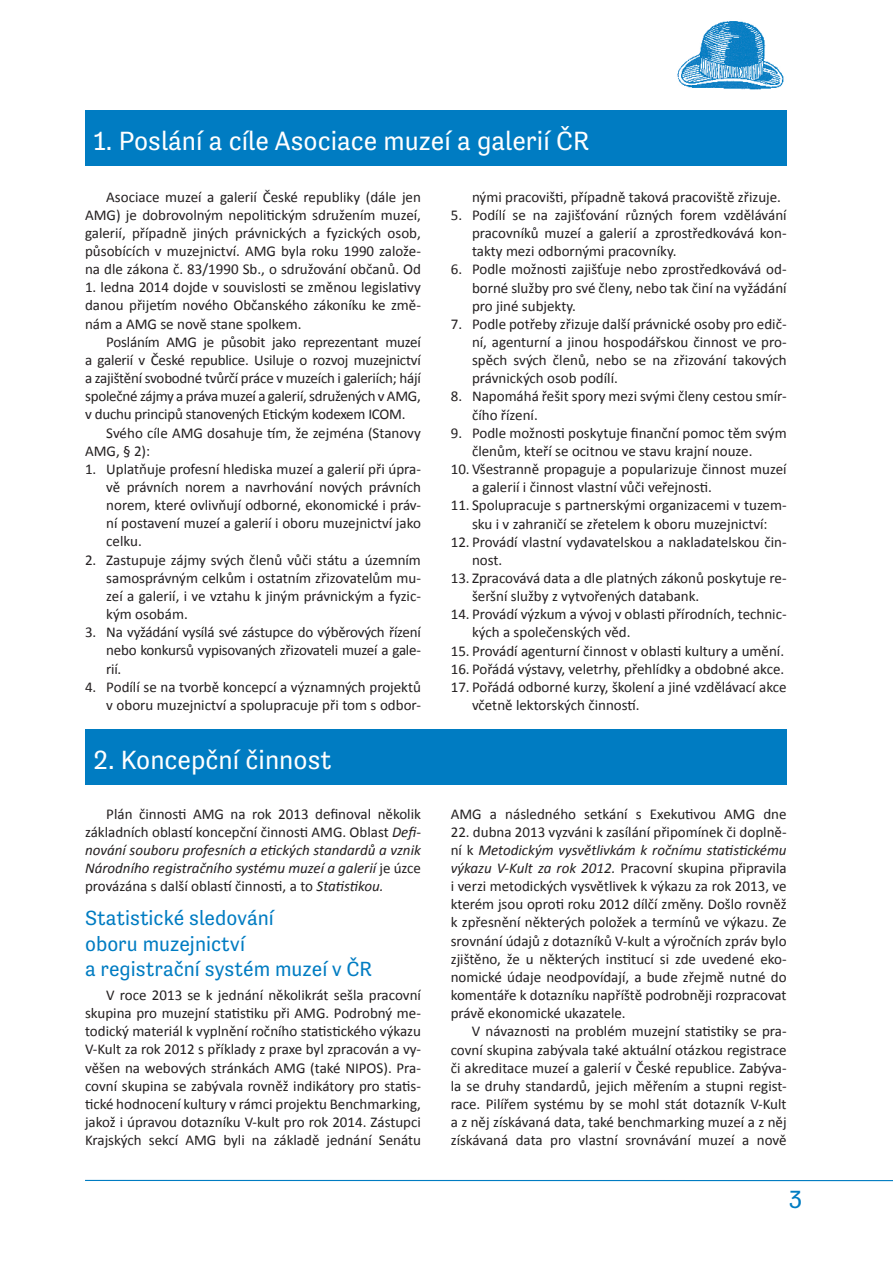
<style>
.page{position:relative;width:893px;height:1263px;background:#fff}
.page>*{position:absolute;margin:0;border:0;box-sizing:border-box;transform-origin:0 0}
.t1{font:27px "Tenso";color:#fff}
.t2{font:25.5px "Tenso";color:#007cc2}
.t3{font:21px/25.5px "Tenso";color:#007cc2}
.t4{font:15px/18.1px "Calibri";color:#231f20;text-align:justify}
.s1{font-style:italic}
</style>
<div class="page">
<hr style="left:85px;top:1180px;width:808px;height:1px;background:#007cc2">
<div style="left:85px;top:110px;width:702px;height:55px;background:#007cc2"></div>
<div style="left:85px;top:729px;width:702px;height:55px;background:#007cc2"></div>
<img style="left:677px;top:21px;width:107px;height:69px">
<h1 class="t1" style="left:94px;top:126px;width:497px">1. Poslání a cíle Asociace muzeí a galerií ČR</h1>
<p class="t4" style="left:85px;top:187px;width:337px;text-indent:21px">Asociace muzeí a galerií České republiky (dále jen AMG) je dobrovolným nepolitickým sdružením muzeí, galerií, případně jiných právnických a fyzických osob, působících v muzejnictví. AMG byla roku 1990 založe&shy;na dle zákona č. 83/1990 Sb., o sdružování občanů. Od</p>
<p class="t4" style="left:85px;top:278px;width:337px">1. ledna 2014 dojde v souvislosti se změnou legislativy danou přijetím nového Občanského zákoníku ke změ&shy;nám a AMG se nově stane spolkem.</p>
<p class="t4" style="left:85px;top:332px;width:337px;text-indent:21px">Posláním AMG je působit jako reprezentant muzeí a galerií v České republice. Usiluje o rozvoj muzejnictví a zajištění svobodné tvůrčí práce v muzeích i galeriích; hájí společné zájmy a práva muzeí a galerií, sdružených v AMG, v duchu principů stanovených Etickým kodexem ICOM.</p>
<p class="t4" style="left:85px;top:423px;width:337px;text-indent:21px">Svého cíle AMG dosahuje tím, že zejména (Stanovy<br>AMG, § 2):</p>
<p class="t4" style="left:106px;top:459px;width:316px;text-indent:-21px">1. Uplatňuje profesní hlediska muzeí a galerií při úpra&shy;vě právních norem a navrhování nových právních norem, které ovlivňují odborné, ekonomické i práv&shy;ní postavení muzeí a galerií i oboru muzejnictví jako celku.</p>
<p class="t4" style="left:106px;top:550px;width:316px;text-indent:-21px">2. Zastupuje zájmy svých členů vůči státu a územním samosprávným celkům i ostatním zřizovatelům mu&shy;zeí a galerií, i ve vztahu k jiným právnickým a fyzic&shy;kým osobám.</p>
<p class="t4" style="left:106px;top:622px;width:316px;text-indent:-21px">3. Na vyžádání vysílá své zástupce do výběrových řízení nebo konkursů vypisovaných zřizovateli muzeí a gale&shy;rií.</p>
<p class="t4" style="left:85px;top:677px;width:337px;text-align:right">4. Podílí se na tvorbě koncepcí a významných projektů v oboru muzejnictví a spolupracuje při tom s odbor-</p>
<p class="t4" style="left:472px;top:187px;width:311px">nými pracovišti, případně taková pracoviště zřizuje.</p>
<p class="t4" style="left:472px;top:205px;width:316px;text-indent:-21px">5. Podílí se na zajišťování různých forem vzdělávání pracovníků muzeí a galerií a zprostředkovává kon&shy;takty mezi odbornými pracovníky.</p>
<p class="t4" style="left:472px;top:260px;width:316px;text-indent:-21px">6. Podle možnosti zajišťuje nebo zprostředkovává od&shy;borné služby pro své členy, nebo tak činí na vyžádání pro jiné subjekty.</p>
<p class="t4" style="left:472px;top:314px;width:316px;text-indent:-21px">7. Podle potřeby zřizuje další právnické osoby pro edič&shy;ní, agenturní a jinou hospodářskou činnost ve pro&shy;spěch svých členů, nebo se na zřizování takových právnických osob podílí.</p>
<p class="t4" style="left:472px;top:387px;width:316px;text-indent:-21px">8. Napomáhá řešit spory mezi svými členy cestou smír&shy;čího řízení.</p>
<p class="t4" style="left:472px;top:423px;width:316px;text-indent:-21px">9. Podle možnosti poskytuje finanční pomoc těm svým členům, kteří se ocitnou ve stavu krajní nouze.</p>
<p class="t4" style="left:472px;top:459px;width:316px;text-indent:-21px">10. Všestranně propaguje a popularizuje činnost muzeí a galerií i činnost vlastní vůči veřejnosti.</p>
<p class="t4" style="left:451px;top:496px;width:337px;text-align:center">11. Spolupracuje s partnerskými organizacemi v tuzem&shy;sku i v zahraničí se zřetelem k oboru muzejnictví:</p>
<p class="t4" style="left:472px;top:532px;width:316px;text-indent:-21px">12. Provádí vlastní vydavatelskou a nakladatelskou čin&shy;nost.</p>
<p class="t4" style="left:472px;top:568px;width:316px;text-indent:-21px">13. Zpracovává data a dle platných zákonů poskytuje re&shy;šeršní služby z vytvořených databank.</p>
<p class="t4" style="left:472px;top:604px;width:316px;text-indent:-21px">14. Provádí výzkum a vývoj v oblasti přírodních, technic&shy;kých a společenských věd.</p>
<p class="t4" style="left:451px;top:641px;width:335px">15. Provádí agenturní činnost v oblasti kultury a umění.</p>
<p class="t4" style="left:451px;top:659px;width:335px">16. Pořádá výstavy, veletrhy, přehlídky a obdobné akce.</p>
<p class="t4" style="left:472px;top:677px;width:316px;text-indent:-21px">17. Pořádá odborné kurzy, školení a jiné vzdělávací akce včetně lektorských činností.</p>
<h1 class="t1" style="left:94px;top:745px;width:239px">2. Koncepční činnost</h1>
<p class="t4" style="left:85px;top:804px;width:337px;text-indent:21px">Plán činnosti AMG na rok 2013 definoval několik základních oblastí koncepční činnosti AMG. Oblast <span class="s1">Defi&shy;nování souboru profesních a etických standardů a vznik Národního registračního systému muzeí a galerií</span> je úzce provázána s další oblastí činnosti, a to <span class="s1">Statistikou.</span></p>
<h3 class="t3" style="left:85px;top:905px;width:289px">Statistické sledování<br>oboru muzejnictví<br>a registrační systém muzeí v ČR</h3>
<p class="t4" style="left:85px;top:985px;width:337px;text-indent:21px">V roce 2013 se k jednání několikrát sešla pracovní skupina pro muzejní statistiku při AMG. Podrobný me&shy;todický materiál k vyplnění ročního statistického výkazu V-Kult za rok 2012 s příklady z praxe byl zpracován a vy&shy;věšen na webových stránkách AMG (také NIPOS). Pra&shy;covní skupina se zabývala rovněž indikátory pro statis&shy;tické hodnocení kultury v rámci projektu Benchmarking, jakož i úpravou dotazníku V-kult pro rok 2014. Zástupci Krajských sekcí AMG byli na základě jednání Senátu</p>
<p class="t4" style="left:451px;top:804px;width:337px">AMG a následného setkání s Exekutivou AMG dne</p>
<p class="t4" style="left:451px;top:822px;width:337px">22. dubna 2013 vyzváni k zasílání připomínek či doplně&shy;ní k <span class="s1">Metodickým vysvětlivkám k ročnímu statistickému výkazu V-Kult za rok 2012.</span> Pracovní skupina připravila i verzi metodických vysvětlivek k výkazu za rok 2013, ve kterém jsou oproti roku 2012 dílčí změny. Došlo rovněž k zpřesnění některých položek a termínů ve výkazu. Ze srovnání údajů z dotazníků V-kult a výročních zpráv bylo zjištěno, že u některých institucí si zde uvedené eko&shy;nomické údaje neodpovídají, a bude zřejmě nutné do komentáře k dotazníku napříště podrobněji rozpracovat právě ekonomické ukazatele.</p>
<p class="t4" style="left:451px;top:1022px;width:337px;text-indent:21px">V návaznosti na problém muzejní statistiky se pra&shy;covní skupina zabývala také aktuální otázkou registrace či akreditace muzeí a galerií v České republice. Zabýva&shy;la se druhy standardů, jejich měřením a stupni regist&shy;race. Pilířem systému by se mohl stát dotazník V-Kult a z něj získávaná data, také benchmarking muzeí a z něj získávaná data pro vlastní srovnávání muzeí a nově</p>
<h2 class="t2" style="left:789px;top:1184px;width:15px">3</h2>
</div>
